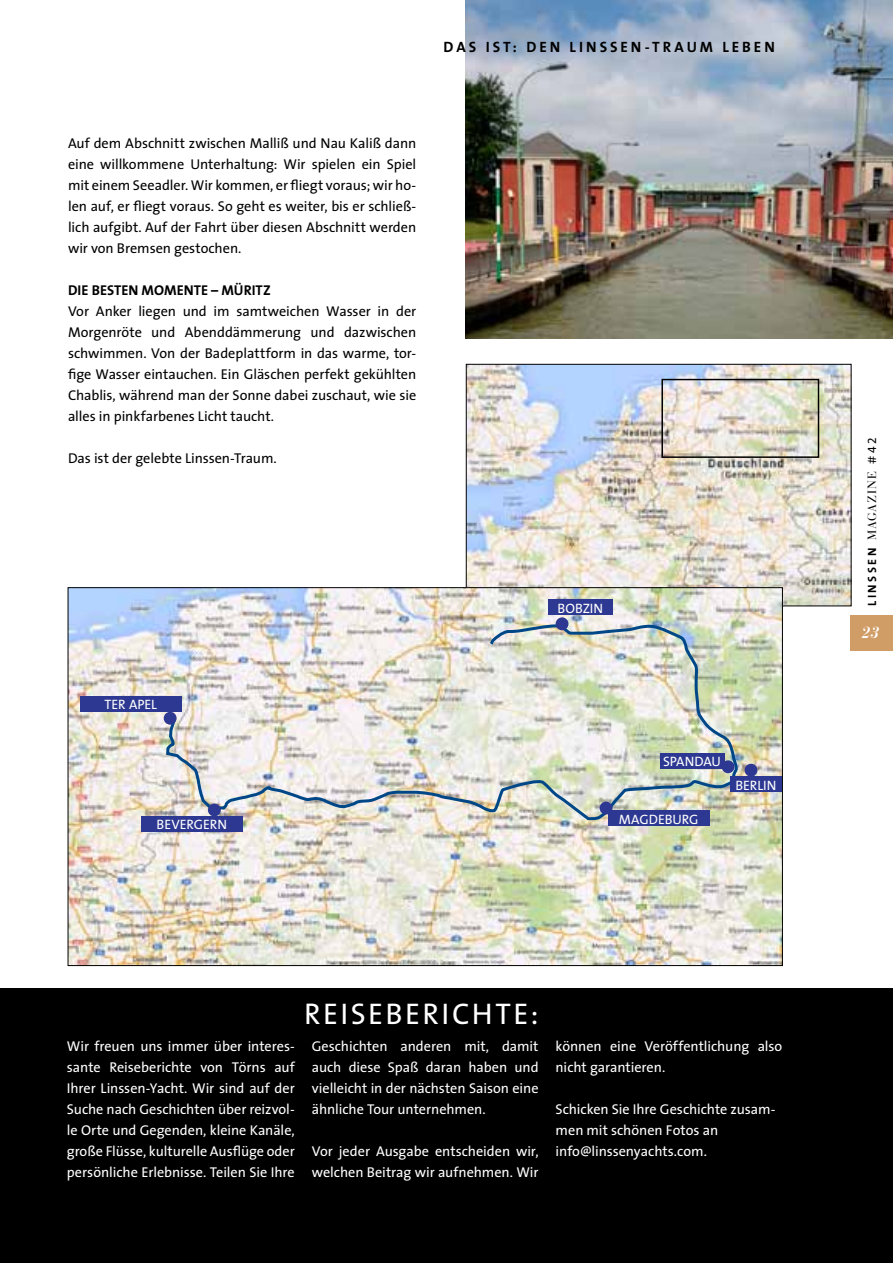
<style>
.page{position:relative;width:893px;height:1263px;background:#fff}
.page>*{position:absolute;margin:0;border:0;box-sizing:border-box;transform-origin:0 0}
.t1{font:30px "The Sans";letter-spacing:.08em;color:#fff}
.t2{font:italic 700 16.05px "Bauer Bodoni";color:#fff}
.t3{font:700 15px "The Sans";letter-spacing:.205em;color:#000}
.t4{font:14.25px/21px "The Sans";letter-spacing:-.005em;color:#000;text-align:justify}
.t5{font:14.25px/21px "The Sans";letter-spacing:-.005em;color:#fff}
.t6{font:700 14.25px "The Sans";color:#000}
.t7{font:13.65px "The Sans";color:#fff}
.t8{font:12px "Bauer Bodoni";letter-spacing:.085em;color:#000}
.s1{font-family:"The Sans";font-weight:700}
.s2{font-family:"The Sans"}
.s3{font-family:"The Sans Expert"}
</style>
<div class="page">
<img style="left:468px;top:366px;width:381px;height:238px">
<div style="left:661px;top:379px;width:158px;height:79px;border:2px solid #000"></div>
<div style="left:0;top:988px;width:893px;height:275px;background:#000"></div>
<img style="left:70px;top:589px;width:711px;height:375px">
<img style="left:164px;top:622px;width:574px;height:222px">
<div style="left:164px;top:712px;width:13px;height:13px;background:#2d3892;border-radius:50%"></div>
<div style="left:208px;top:804px;width:13px;height:12px;background:#2d3892;border-radius:50%"></div>
<div style="left:600px;top:801px;width:12px;height:13px;background:#2d3892;border-radius:50%"></div>
<div style="left:745px;top:764px;width:12px;height:13px;background:#2d3892;border-radius:50%"></div>
<div style="left:722px;top:760px;width:12px;height:13px;background:#2d3892;border-radius:50%"></div>
<div style="left:556px;top:617px;width:12px;height:13px;background:#2d3892;border-radius:50%"></div>
<div style="left:80px;top:696px;width:101px;height:16px;background:#2d3892"></div>
<div style="left:141px;top:816px;width:101px;height:16px;background:#2d3892"></div>
<div style="left:608px;top:810px;width:101px;height:16px;background:#2d3892"></div>
<div style="left:730px;top:777px;width:52px;height:15px;background:#2d3892"></div>
<div style="left:660px;top:753px;width:64px;height:15px;background:#2d3892"></div>
<div style="left:548px;top:599px;width:64px;height:16px;background:#2d3892"></div>
<img style="left:465px;top:0;width:428px;height:338px">
<div style="left:850px;top:615px;width:43px;height:36px;background:#d09d66"></div>
<p class="t3" style="left:444px;top:35px;width:333px">DAS IST: DEN LINSSEN-TRAUM LEBEN</p>
<p class="t4" style="left:68px;top:132px;width:350px">Auf dem Abschnitt zwischen Malliß und Nau Kaliß dann eine willkommene Unterhaltung: Wir spielen ein Spiel mit einem Seeadler. Wir kommen, er fliegt voraus; wir ho&shy;len auf, er fliegt voraus. So geht es weiter, bis er schließ&shy;lich aufgibt. Auf der Fahrt über diesen Abschnitt werden wir von Bremsen gestochen.</p>
<p class="t6" style="left:68px;top:278px;width:203px">DIE BESTEN MOMENTE – MÜRITZ</p>
<p class="t4" style="left:68px;top:300px;width:350px">Vor Anker liegen und im samtweichen Wasser in der Morgenröte und Abenddämmerung und dazwischen schwimmen. Von der Badeplattform in das warme, tor&shy;fige Wasser eintauchen. Ein Gläschen perfekt gekühlten Chablis, während man der Sonne dabei zuschaut, wie sie alles in pinkfarbenes Licht taucht.</p>
<p class="t4" style="left:68px;top:447px;width:210px">Das ist der gelebte Linssen-Traum.</p>
<p class="t7" style="left:105px;top:696px;width:52px">Ter Apel</p>
<p class="t7" style="left:156px;top:816px;width:72px">bevergern</p>
<p class="t7" style="left:558px;top:599px;width:47px">Bobzin</p>
<p class="t7" style="left:663px;top:752px;width:57px">Spandau</p>
<p class="t7" style="left:619px;top:810px;width:81px">Magdebu rg</p>
<p class="t7" style="left:735px;top:776px;width:43px">berlin</p>
<p class="t5" style="left:67px;top:1035px;width:230px;text-align:justify">Wir freuen uns immer über interes&shy;sante Reiseberichte von Törns auf I hrer Linssen-Yacht. Wir sind auf der Suche nach Geschichten über reizvol&shy;le Orte und Gegenden, kleine Kanäle, große Flüsse, kulturelle Ausflüge oder persönliche Erlebnisse. Teilen Sie I hre</p>
<h1 class="t1" style="left:304px;top:995px;width:236px">Reiseberichte:</h1>
<p class="t5" style="left:312px;top:1035px;width:228px;text-align:justify">Geschichten anderen mit, damit auch diese Spaß daran haben und vielleicht in der nächsten Saison eine ähnliche Tour unternehmen.</p>
<p class="t5" style="left:312px;top:1140px;width:228px">Vor jeder Ausgabe entscheiden wir, welchen Beitrag wir aufnehmen. Wir</p>
<p class="t5" style="left:556px;top:1035px;width:228px">können eine Veröffentlichung also nicht garantieren.</p>
<p class="t5" style="left:556px;top:1098px;width:221px">Schicken Sie I hre Geschichte zusam&shy;men mit schönen Fotos an info@linssenyachts.com.</p>
<p class="t8" style="left:865px;top:606px;width:170px;rotate:-90deg"><span class="s1">LINSSEN</span> magazine <span class="s2">#</span><span class="s3">42</span></p>
<p class="t2" style="left:862px;top:622px;width:19px">23</p>
</div>
